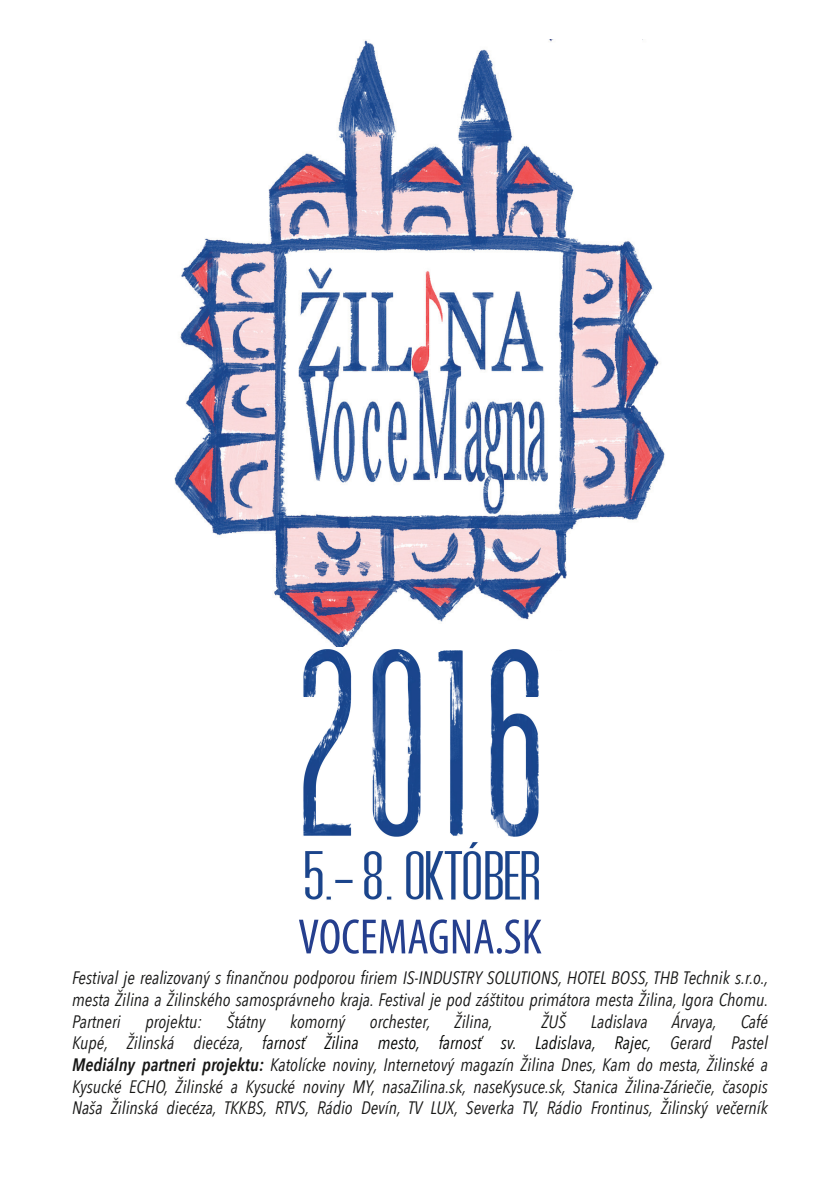
<style>
.page{position:relative;width:840px;height:1191px;background:#fff}
.page>*{position:absolute;margin:0;border:0;box-sizing:border-box;transform-origin:0 0}
.t1{font:condensed 50px "Myriad Pro";color:#253f8e}
.t2{font:italic 18px/21.6px "Avenir Next Condensed";color:#171716;text-align:justify}
.t3{font:italic 18px/21.6px "Avenir Next Condensed";color:#040503;text-align:right}
.s1{color:#171716}
.s2{font-weight:600}
</style>
<div class="page">
<img style="left:175px;top:40px;width:490px;height:607px">
<img style="left:303px;top:649px;width:236px;height:251px">
<p class="t1" style="left:298px;top:906px;width:245px">VOCEMAGNA.SK</p>
<p class="t2" style="left:72px;top:967px;width:697px">Festival je realizovaný s finančnou podporou firiem IS-INDUSTRY SOLUTIONS, HOTEL BOSS, THB Technik s.r.o.,</p>
<p class="t2" style="left:72px;top:989px;width:697px">mesta Žilina a Žilinského samosprávneho kraja. Festival je pod záštitou primátora mesta Žilina, Igora Chomu.</p>
<p class="t2" style="left:72px;top:1010px;width:50px">Partneri</p>
<p class="t2" style="left:145px;top:1010px;width:58px">projektu:</p>
<p class="t2" style="left:227px;top:1010px;width:40px">Štátny</p>
<p class="t2" style="left:290px;top:1010px;width:57px">komorný</p>
<p class="t2" style="left:370px;top:1010px;width:62px">orchester,</p>
<p class="t2" style="left:454px;top:1010px;width:40px">Žilina,</p>
<p class="t2" style="left:541px;top:1010px;width:26px">ŽUŠ</p>
<p class="t2" style="left:590px;top:1010px;width:58px">Ladislava</p>
<p class="t2" style="left:671px;top:1010px;width:46px">Árvaya,</p>
<p class="t3" style="left:72px;top:1010px;width:697px"><span class="s1">Café<br>Kupé, Žilinská diecéza, f</span>arnosť Žilina mesto, farnosť sv. Ladislava, Rajec<span class="s1">, Gerard Pastel</span></p>
<p class="t2" style="left:72px;top:1053px;width:697px"><span class="s2">Mediálny partneri projektu:</span> Katolícke noviny, Internetový magazín Žilina Dnes, Kam do mesta, Žilinské a Kysucké ECHO, Žilinské a Kysucké noviny MY, nasaZilina.sk, naseKysuce.sk, Stanica Žilina-Záriečie, časopis Naša Žilinská diecéza, TKKBS, RTVS, Rádio Devín, TV LUX, Severka TV, Rádio Frontinus, Žilinský večerník</p>
</div>
